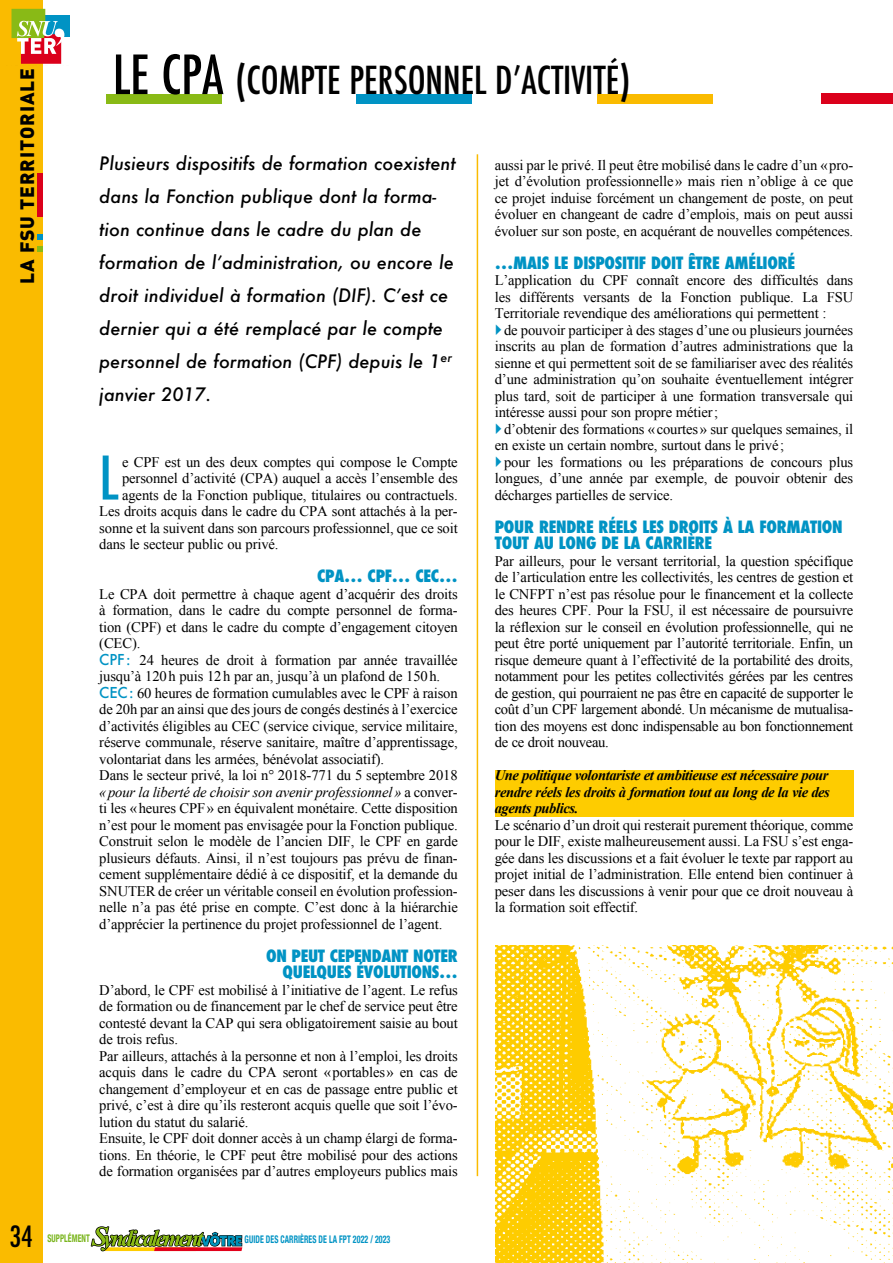
<style>
.page{position:relative;width:893px;height:1263px;background:#fff}
.page>*{position:absolute;margin:0;border:0;box-sizing:border-box;transform-origin:0 0}
.t1{font:900 81px "DIN";color:#000;scale:4.75 1}
.t2{font:500 condensed 58.35px "Futura";color:#0093c4}
.t3{font:500 condensed 37.5px "Futura";color:#000}
.t4{font:500 condensed 28.5px "Futura";color:#000}
.t5{font:900 19.2px "DIN";letter-spacing:.05em;color:#000}
.t6{font:italic 500 18px/33px "Futura";color:#000}
.t7{font:800 condensed 16.5px/16.5px "Futura";letter-spacing:-.015em;color:#0093c4;text-align:right}
.t8{font:14.7px/16.5px "Times New Roman";letter-spacing:-.01em;color:#000;text-align:justify}
.t9{font:italic 700 14.7px/16.5px "Times New Roman";letter-spacing:-.03em;color:#000;text-align:justify}
.t10{font:700 condensed 10.5px "Helvetica Neue";letter-spacing:.01em;color:#0093c4;scale:.75 1}
.t11{font:700 condensed 10.5px "Helvetica Neue";letter-spacing:.01em;color:#7ab51d;scale:.75 1}
.s1{font-size:52.5px}
.s2{font-family:"Futura";font-weight:500;color:#0093c4}
.s3{font-style:italic}
</style>
<div class="page">
<div style="left:0;top:0;width:43px;height:1263px;background:#fabb00"></div>
<div style="left:821px;top:93px;width:72px;height:10px;background:#db001b"></div>
<div style="left:106px;top:94px;width:116px;height:9px;background:#89ba16"></div>
<div style="left:356px;top:94px;width:116px;height:9px;background:#0093c4"></div>
<div style="left:597px;top:94px;width:115px;height:9px;background:#fabb00"></div>
<div style="left:495px;top:770px;width:358px;height:46px;background:#fecc00"></div>
<hr style="left:477px;top:154px;width:1px;height:1022px;background:#fabb00">
<img style="left:495px;top:945px;width:398px;height:318px">
<div style="left:34px;top:15px;width:35px;height:22px;background:#0093c4"></div>
<svg style="left:12px;top:9px;width:52px;height:55px"></svg>
<div style="left:37px;top:173px;width:6px;height:43px;background:#db001b"></div>
<svg style="left:37px;top:246px;width:6px;height:6px"></svg>
<svg style="left:37px;top:234px;width:6px;height:6px"></svg>
<svg style="left:91px;top:1226px;width:151px;height:25px"></svg>
<h3 class="t5" style="left:14px;top:284px;width:217px;rotate:-90deg">LA FSU TERRITORIALE</h3>
<h1 class="t1" style="left:80px;top:-2px;width:158px">FSU</h1>
<h3 class="t3" style="left:113px;top:56px;width:519px"><span class="s1">LE CPA</span> (COMPTE PERSONNEL D’ACTIVITÉ)</h3>
<p class="t6" style="left:99px;top:146px;width:358px">Plusieurs dispositifs de formation coexistent dans la Fonction publique dont la forma&shy;tion continue dans le cadre du plan de formation de l’administration, ou encore le droit individuel à formation (DIF). C’est ce dernier qui a été remplacé par le compte personnel de formation (CPF) depuis le 1<sup>er </sup>janvier 2017.</p>
<h2 class="t2" style="left:99px;top:441px;width:21px">L</h2>
<p class="t8" style="left:122px;top:453px;width:337px">e CPF est un des deux comptes qui compose le Compte</p>
<p class="t8" style="left:122px;top:470px;width:337px">personnel d’activité (CPA) auquel a accès l’ensemble des</p>
<p class="t8" style="left:122px;top:486px;width:337px">agents de la Fonction publique, titulaires ou contractuels.</p>
<p class="t8" style="left:99px;top:503px;width:360px">Les droits acquis dans le cadre du CPA sont attachés à la per-</p>
<p class="t8" style="left:99px;top:519px;width:360px">sonne et la suivent dans son parcours professionnel, que ce soit</p>
<p class="t8" style="left:99px;top:536px;width:181px">dans le secteur public ou privé.</p>
<p class="t7" style="left:317px;top:568px;width:142px">CPA… CPF… CEC…</p>
<p class="t8" style="left:99px;top:585px;width:360px;text-align:left">Le CPA doit permettre à chaque agent d’acquérir des droits à formation, dans le cadre du compte personnel de forma&shy;tion (CPF) et dans le cadre du compte d’engagement citoyen (CEC).<br><span class="s2">CPF:</span> 24 heures de droit à formation par année travaillée jusqu’à 120h puis 12h par an, jusqu’à un plafond de 150h.<br><span class="s2">CEC:</span> 60 heures de formation cumulables avec le CPF à raison de 20h par an ainsi que des jours de congés destinés à l’exercice d’activités éligibles au CEC (service civique, service militaire, réserve communale, réserve sanitaire, maître d’apprentissage, volontariat dans les armées, bénévolat associatif).<br>Dans le secteur privé, la loi n° 2018-771 du 5 septembre 2018 <span class="s3">«pour la liberté de choisir son avenir professionnel»</span> a conver&shy;ti les «heures CPF» en équivalent monétaire. Cette disposition n’est pour le moment pas envisagée pour la Fonction publique.<br>Construit selon le modèle de l’ancien DIF, le CPF en garde plusieurs défauts. Ainsi, il n’est toujours pas prévu de finan&shy;cement supplémentaire dédié à ce dispositif, et la demande du SNUTER de créer un véritable conseil en évolution profession&shy;nelle n’a pas été prise en compte. C’est donc à la hiérarchie d’apprécier la pertinence du projet professionnel de l’agent.</p>
<p class="t7" style="left:266px;top:947px;width:193px">ON PEUT CEPENDANT NOTER<br>QUELQUES ÉVOLUTIONS…</p>
<p class="t8" style="left:99px;top:981px;width:360px;text-align:left">D’abord, le CPF est mobilisé à l’initiative de l’agent. Le refus de formation ou de financement par le chef de service peut être contesté devant la CAP qui sera obligatoirement saisie au bout de trois refus.<br>Par ailleurs, attachés à la personne et non à l’emploi, les droits acquis dans le cadre du CPA seront «portables» en cas de changement d’employeur et en cas de passage entre public et privé, c’est à dire qu’ils resteront acquis quelle que soit l’évo&shy;lution du statut du salarié.<br>Ensuite, le CPF doit donner accès à un champ élargi de forma&shy;tions. En théorie, le CPF peut être mobilisé pour des actions de formation organisées par d’autres employeurs publics mais</p>
<p class="t8" style="left:495px;top:156px;width:360px">aussi par le privé. Il peut être mobilisé dans le cadre d’un «pro&shy;jet d’évolution professionnelle» mais rien n’oblige à ce que ce projet induise forcément un changement de poste, on peut évoluer en changeant de cadre d’emplois, mais on peut aussi évoluer sur son poste, en acquérant de nouvelles compétences.</p>
<p class="t7" style="left:495px;top:254px;width:302px">…MAIS LE DISPOSITIF DOIT ÊTRE AMÉLIORÉ</p>
<p class="t8" style="left:495px;top:272px;width:360px">L’application du CPF connaît encore des difficultés dans les différents versants de la Fonction publique. La FSU Territoriale revendique des améliorations qui permettent :</p>
<p class="t8" style="left:495px;top:321px;width:360px;text-indent:9px">de pouvoir participer à des stages d’une ou plusieurs journées inscrits au plan de formation d’autres administrations que la sienne et qui permettent soit de se familiariser avec des réalités d’une administration qu’on souhaite éventuellement intégrer plus tard, soit de participer à une formation transversale qui intéresse aussi pour son propre métier;</p>
<p class="t8" style="left:495px;top:420px;width:360px;text-indent:9px">d’obtenir des formations «courtes» sur quelques semaines, il en existe un certain nombre, surtout dans le privé;</p>
<p class="t8" style="left:495px;top:453px;width:360px;text-indent:9px">pour les formations ou les préparations de concours plus longues, d’une année par exemple, de pouvoir obtenir des décharges partielles de service.</p>
<p class="t7" style="left:495px;top:518px;width:349px;text-align:left">POUR RENDRE RÉELS LES DROITS À LA FORMATION<br>TOUT AU LONG DE LA CARRIÈRE</p>
<p class="t8" style="left:495px;top:552px;width:360px">Par ailleurs, pour le versant territorial, la question spécifique de l’articulation entre les collectivités, les centres de gestion et le CNFPT n’est pas résolue pour le financement et la collecte des heures CPF. Pour la FSU, il est nécessaire de poursuivre la réflexion sur le conseil en évolution professionnelle, qui ne peut être porté uniquement par l’autorité territoriale. Enfin, un risque demeure quant à l’effectivité de la portabilité des droits, notamment pour les petites collectivités gérées par les centres de gestion, qui pourraient ne pas être en capacité de supporter le coût d’un CPF largement abondé. Un mécanisme de mutualisa&shy;tion des moyens est donc indispensable au bon fonctionnement de ce droit nouveau.</p>
<p class="t9" style="left:495px;top:766px;width:337px">Une politique volontariste et ambitieuse est nécessaire pour rendre réels les droits à formation tout au long de la vie des agents publics.</p>
<p class="t8" style="left:495px;top:816px;width:360px">Le scénario d’un droit qui resterait purement théorique, comme pour le DIF, existe malheureusement aussi. La FSU s’est enga&shy;gée dans les discussions et a fait évoluer le texte par rapport au projet initial de l’administration. Elle entend bien continuer à peser dans les discussions à venir pour que ce droit nouveau à la formation soit effectif.</p>
<h3 class="t4" style="left:9px;top:1218px;width:25px">34</h3>
<p class="t11" style="left:47px;top:1230px;width:58px">SUPPLÉMENT</p>
<p class="t10" style="left:245px;top:1230px;width:196px">GUIDE DES CARRIÈRES DE LA FPT 2022 / 2023</p>
</div>
